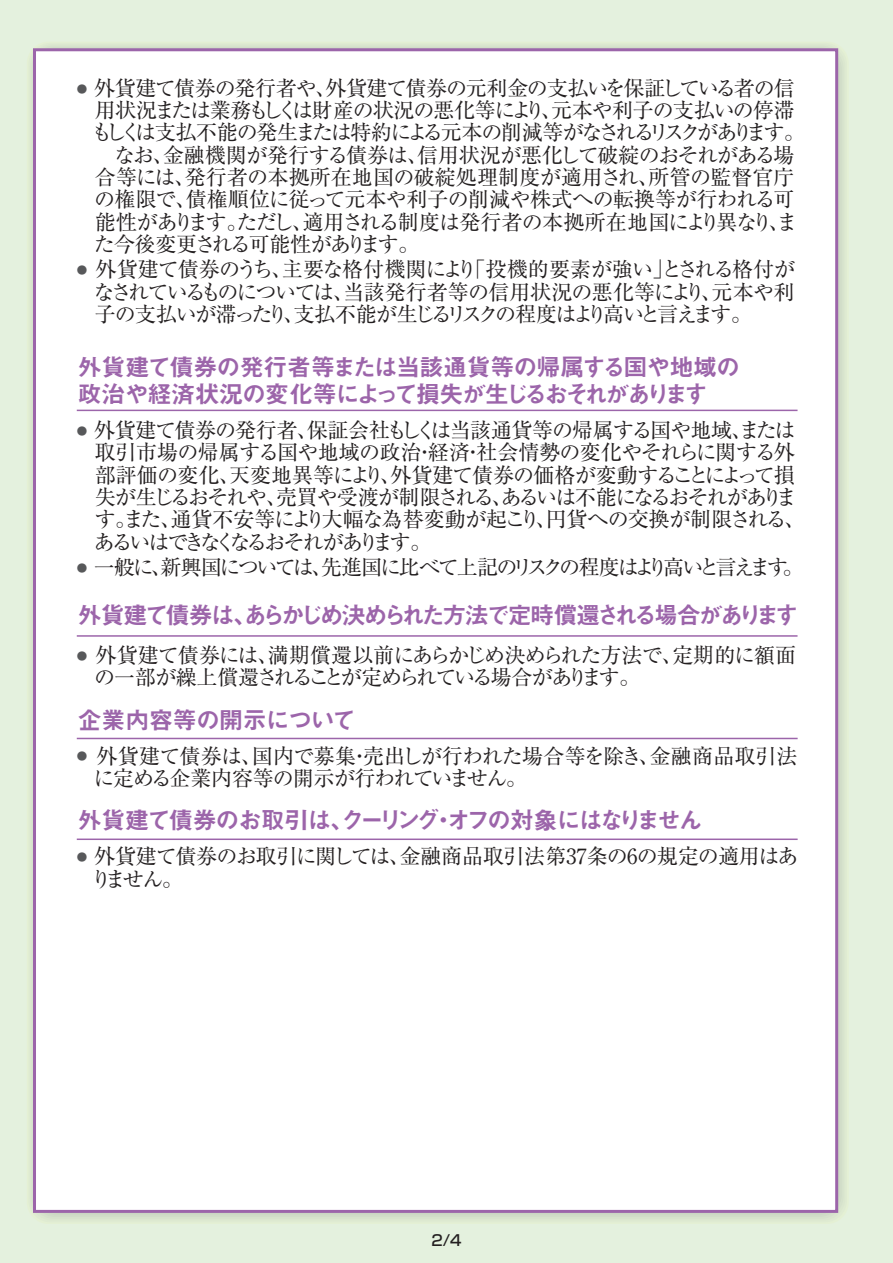
<style>
.page{position:relative;width:893px;height:1263px;background:#e4f1de}
.page>*{position:absolute;margin:0;border:0;box-sizing:border-box;transform-origin:0 0}
.t1{font:24px/27px "Midashi Go Pro MB31";letter-spacing:-.04em;color:#9c65aa}
.t2{font:24px "Midashi Go Pro MB31";letter-spacing:-.115em;color:#9c65aa}
.t3{font:24px "Midashi Go Pro MB31";letter-spacing:-.07em;color:#9c65aa}
.t4{font:21px/22.4px "Ryumin Pro";letter-spacing:-.05em;color:#231f20}
.t5{font:21px/22.4px "Ryumin Pro";letter-spacing:-.03em;color:#231f20}
.t6{font:21px "Ryumin Pro";letter-spacing:-.105em;color:#231f20}
.t7{font:21px "Ryumin Pro";letter-spacing:-.11em;color:#231f20}
.t8{font:21px "Ryumin Pro";letter-spacing:.005em;color:#231f20}
.t9{font:21px "Ryumin Pro";letter-spacing:-.025em;color:#231f20}
.t10{font:21px "Ryumin Pro";letter-spacing:-.075em;color:#231f20}
.t11{font:500 15px "Shin Go Pro";color:#231f20}
.s1{font-size:10.5px;color:#57585a}
</style>
<div class="page">
<div style="left:33px;top:48px;width:805px;height:1165px;background:#fff;border:3px solid #9c65aa"></div>
<hr style="left:77px;top:635px;width:720px;height:2px;background:#9c65aa">
<hr style="left:77px;top:838px;width:721px;height:2px;background:#9c65aa">
<hr style="left:77px;top:738px;width:721px;height:1px;background:#9c65aa">
<hr style="left:77px;top:410px;width:720px;height:1px;background:#9c65aa">
<p class="t4" style="left:77px;top:75px;width:719px"><span class="s1">●</span> 外貨建て債券の発行者や、外貨建て債券の元利金の支払いを保証している者の信</p>
<p class="t4" style="left:95px;top:98px;width:701px">用状況または業務もしくは財産の状況の悪化等により、元本や利子の支払いの停滞</p>
<p class="t7" style="left:92px;top:116px;width:715px">もしくは支払不能の発生または特約による元本の削減等がなされるリスクがあります。</p>
<p class="t5" style="left:114px;top:142px;width:682px">なお、金融機関が発行する債券は、信用状況が悪化して破綻のおそれがある場</p>
<p class="t8" style="left:95px;top:161px;width:701px">合等には、発行者の本拠所在地国の破綻処理制度が適用され、所管の監督官庁</p>
<p class="t9" style="left:94px;top:183px;width:702px">の権限で、債権順位に従って元本や利子の削減や株式への転換等が行われる可</p>
<p class="t4" style="left:95px;top:209px;width:704px">能性があります。ただし、適用される制度は発行者の本拠所在地国により異なり、ま</p>
<p class="t10" style="left:94px;top:228px;width:327px">た今後変更される可能性があります。</p>
<p class="t4" style="left:93px;top:257px;width:703px;text-align:justify;text-indent:-16px"><span class="s1">●</span> 外貨建て債券のうち、主要な格付機関により「投機的要素が強い」とされる格付がなされているものについては、当該発行者等の信用状況の悪化等により、元本や利子の支払いが滞ったり、支払不能が生じるリスクの程度はより高いと言えます。</p>
<p class="t1" style="left:78px;top:350px;width:664px">外貨建て債券の発行者等または当該通貨等の帰属する国や地域の政治や経済状況の変化等によって損失が生じるおそれがあります</p>
<p class="t4" style="left:94px;top:418px;width:713px;text-indent:-17px"><span class="s1">●</span> 外貨建て債券の発行者、保証会社もしくは当該通貨等の帰属する国や地域、または取引市場の帰属する国や地域の政治・経済・社会情勢の変化やそれらに関する外部評価の変化、天変地異等により、外貨建て債券の価格が変動することによって損失が生じるおそれや、売買や受渡が制限される、あるいは不能になるおそれがあります。また、通貨不安等により大幅な為替変動が起こり、円貨への交換が制限される、あるいはできなくなるおそれがあります。</p>
<p class="t6" style="left:77px;top:551px;width:728px"><span class="s1">●</span> 一般に、新興国については、先進国に比べて上記のリスクの程度はより高いと言えます。</p>
<p class="t2" style="left:78px;top:596px;width:722px">外貨建て債券は、あらかじめ決められた方法で定時償還される場合があります</p>
<p class="t4" style="left:94px;top:642px;width:703px;text-indent:-17px"><span class="s1">●</span> 外貨建て債券には、満期償還以前にあらかじめ決められた方法で、定期的に額面の一部が繰上償還されることが定められている場合があります。</p>
<p class="t1" style="left:78px;top:703px;width:280px">企業内容等の開示について</p>
<p class="t5" style="left:94px;top:743px;width:705px;text-indent:-17px"><span class="s1">●</span> 外貨建て債券は、国内で募集・売出しが行われた場合等を除き、金融商品取引法に定める企業内容等の開示が行われていません。</p>
<p class="t3" style="left:78px;top:801px;width:626px">外貨建て債券のお取引は、クーリング・オフの対象にはなりません</p>
<p class="t4" style="left:91px;top:844px;width:709px;text-indent:-14px"><span class="s1">●</span> 外貨建て債券のお取引に関しては、金融商品取引法第37条の6の規定の適用はありません。</p>
<p class="t11" style="left:431px;top:1228px;width:32px">2/4</p>
</div>
